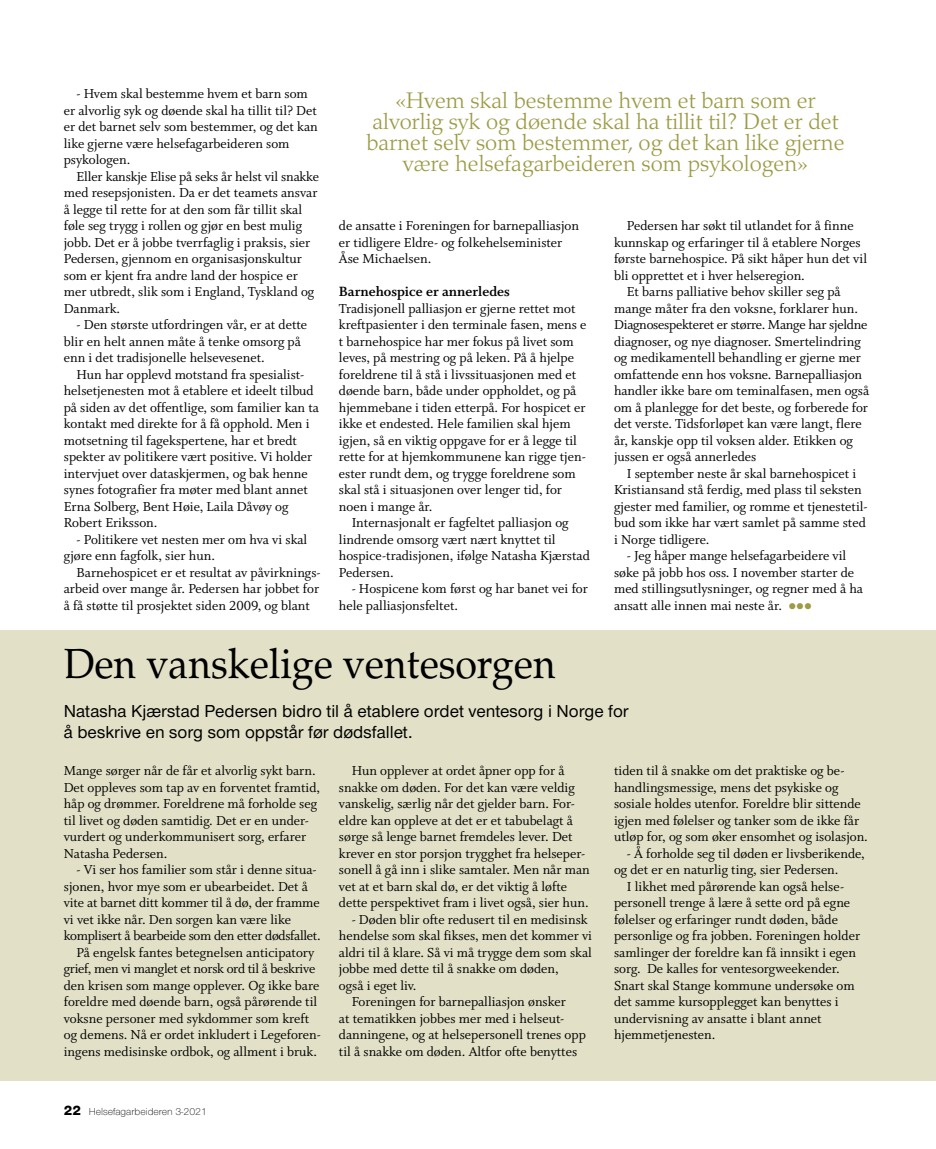
<style>
.page{position:relative;width:936px;height:1149px;background:#fff}
.page>*{position:absolute;margin:0;border:0;box-sizing:border-box;transform-origin:0 0}
.t1{font:42px "Palatino";color:#000;scale:.94 1}
.t2{font:300 22.5px/21px "Palatino";color:#9d9b46;text-align:center}
.t3{font:500 18px/21.6px "Nimbus Sans Round";color:#000}
.t4{font:15px "Whitman Bold LF";color:#000}
.t5{font:14.55px/16.5px "Whitman Roman LF";color:#000}
.t6{font:14.55px "Whitman Roman LF";letter-spacing:-.02em;color:#000}
.t7{font:300 10.5px "Nimbus Sans Round";color:#000}
.s1{color:#9d9b46}
.s2{font-weight:800;font-size:14.25px}
</style>
<div class="page">
<div style="left:0;top:630px;width:935px;height:450px;background:#e2e1c7"></div>
<p class="t5" style="left:64px;top:86px;width:255px;text-indent:13px">- Hvem skal bestemme hvem et barn som er alvorlig syk og døende skal ha tillit til? Det er det barnet selv som bestemmer, og det kan like gjerne være helsefagarbeideren som psykologen.</p>
<p class="t5" style="left:64px;top:168px;width:257px;text-indent:13px">Eller kanskje Elise på seks år helst vil snakke med resepsjonisten. Da er det teamets ansvar å legge til rette for at den som får tillit skal føle seg trygg i rollen og gjør en best mulig jobb. Det er å jobbe tverrfaglig i praksis, sier Pedersen, gjennom en organisasjonskultur som er kjent fra andre land der hospice er mer utbredt, slik som i England, Tyskland og Danmark.</p>
<p class="t5" style="left:64px;top:317px;width:245px;text-indent:13px">- Den største utfordringen vår, er at dette blir en helt annen måte å tenke omsorg på enn i det tradisjonelle helsevesenet.</p>
<p class="t5" style="left:64px;top:366px;width:257px;text-indent:13px">Hun har opplevd motstand fra spesialist&shy;helsetjenesten mot å etablere et ideelt tilbud på siden av det offentlige, som familier kan ta kontakt med direkte for å få opphold. Men i motsetning til fagekspertene, har et bredt spekter av politikere vært positive. Vi holder intervjuet over dataskjermen, og bak henne synes fotografier fra møter med blant annet Erna Solberg, Bent Høie, Laila Dåvøy og Robert Eriksson.</p>
<p class="t5" style="left:64px;top:531px;width:245px;text-indent:13px">- Politikere vet nesten mer om hva vi skal gjøre enn fagfolk, sier hun.</p>
<p class="t5" style="left:64px;top:564px;width:258px;text-align:justify;text-indent:13px">Barnehospicet er et resultat av påvirknings&shy;arbeid over mange år. Pedersen har jobbet for å få støtte til prosjektet siden 2009, og blant</p>
<h2 class="t2" style="left:366px;top:90px;width:479px">«Hvem skal bestemme hvem et barn som er alvorlig syk og døende skal ha tillit til? Det er det barnet selv som bestemmer, og det kan like gjerne være helsefagarbeideren som psykologen»</h2>
<p class="t5" style="left:339px;top:218px;width:242px">de ansatte i Foreningen for barnepalliasjon er tidligere Eldre- og folkehelseminister<br>Åse Michaelsen.</p>
<p class="t4" style="left:339px;top:283px;width:172px">Barnehospice er annerledes</p>
<p class="t5" style="left:339px;top:300px;width:249px">Tradisjonell palliasjon er gjerne rettet mot kreftpasienter i den terminale fasen, mens e t barnehospice har mer fokus på livet som leves, på mestring og på leken. På å hjelpe foreldrene til å stå i livssituasjonen med et døende barn, både under oppholdet, og på hjemmebane i tiden etterpå. For hospicet er ikke et endested. Hele familien skal hjem igjen, så en viktig oppgave for er å legge til rette for at hjemkommunene kan rigge tjen&shy;ester rundt dem, og trygge foreldrene som skal stå i situasjonen over lenger tid, for noen i mange år.</p>
<p class="t5" style="left:339px;top:515px;width:252px;text-indent:13px">Internasjonalt er fagfeltet palliasjon og lindrende omsorg vært nært knyttet til hospice-tradisjonen, ifølge Natasha Kjærstad Pedersen.</p>
<p class="t5" style="left:339px;top:581px;width:250px;text-indent:13px">- Hospicene kom først og har banet vei for hele palliasjonsfeltet.</p>
<p class="t5" style="left:626px;top:218px;width:228px">Pedersen har søkt til utlandet for å finne</p>
<p class="t5" style="left:614px;top:234px;width:248px">kunnskap og erfaringer til å etablere Norges</p>
<p class="t5" style="left:614px;top:251px;width:254px">første barnehospice. På sikt håper hun det vil</p>
<p class="t5" style="left:614px;top:267px;width:192px">bli opprettet et i hver helseregion.</p>
<p class="t5" style="left:626px;top:284px;width:215px">Et barns palliative behov skiller seg på</p>
<p class="t5" style="left:614px;top:300px;width:246px">mange måter fra den voksne, forklarer hun.</p>
<p class="t6" style="left:614px;top:317px;width:255px">Diagnosespekteret er større. Mange har sjeldne</p>
<p class="t5" style="left:614px;top:333px;width:248px">diagnoser, og nye diagnoser. Smertelindring</p>
<p class="t5" style="left:614px;top:350px;width:248px">og medikamentell behandling er gjerne mer</p>
<p class="t5" style="left:614px;top:366px;width:250px">omfattende enn hos voksne. Barnepalliasjon</p>
<p class="t5" style="left:614px;top:383px;width:257px">handler ikke bare om teminalfasen, men også</p>
<p class="t5" style="left:614px;top:399px;width:255px">om å planlegge for det beste, og forberede for</p>
<p class="t5" style="left:614px;top:416px;width:249px">det verste. Tidsforløpet kan være langt, flere</p>
<p class="t5" style="left:614px;top:432px;width:240px">år, kanskje opp til voksen alder. Etikken og</p>
<p class="t5" style="left:614px;top:449px;width:144px">jussen er også annerledes</p>
<p class="t5" style="left:626px;top:465px;width:231px">I september neste år skal barnehospicet i</p>
<p class="t5" style="left:614px;top:482px;width:249px">Kristiansand stå ferdig, med plass til seksten</p>
<p class="t5" style="left:614px;top:498px;width:255px">gjester med familier, og romme et tjenestetil-</p>
<p class="t5" style="left:614px;top:515px;width:253px">bud som ikke har vært samlet på samme sted</p>
<p class="t5" style="left:614px;top:531px;width:97px">i Norge tidligere.</p>
<p class="t5" style="left:614px;top:548px;width:250px;text-indent:13px">- Jeg håper mange helsefagarbeidere vil søke på jobb hos oss. I november starter de med stillingsutlysninger, og regner med å ha ansatt alle innen mai neste år. <span class="s1">●●●</span></p>
<h1 class="t1" style="left:64px;top:639px;width:525px">Den vanskelige ventesorgen</h1>
<p class="t3" style="left:64px;top:699px;width:566px">Natasha Kjærstad Pedersen bidro til å etablere ordet ventesorg i Norge for å beskrive en sorg som oppstår før dødsfallet.</p>
<p class="t5" style="left:64px;top:762px;width:258px">Mange sørger når de får et alvorlig sykt barn.<br>Det oppleves som tap av en forventet framtid, håp og drømmer. Foreldrene må forholde seg til livet og døden samtidig. Det er en under&shy;vurdert og underkommunisert sorg, erfarer Natasha Pedersen.</p>
<p class="t5" style="left:77px;top:861px;width:241px">- Vi ser hos familier som står i denne situa-</p>
<p class="t5" style="left:64px;top:878px;width:246px">sjonen, hvor mye som er ubearbeidet. Det å</p>
<p class="t5" style="left:64px;top:894px;width:257px">vite at barnet ditt kommer til å dø, der framme</p>
<p class="t5" style="left:64px;top:911px;width:229px">vi vet ikke når. Den sorgen kan være like</p>
<p class="t6" style="left:64px;top:927px;width:258px">komplisert å bearbeide som den etter dødsfallet.</p>
<p class="t5" style="left:77px;top:944px;width:239px">På engelsk fantes betegnelsen anticipatory</p>
<p class="t6" style="left:64px;top:960px;width:253px">grief, men vi manglet et norsk ord til å beskrive</p>
<p class="t5" style="left:64px;top:977px;width:257px">den krisen som mange opplever. Og ikke bare</p>
<p class="t5" style="left:64px;top:993px;width:255px">foreldre med døende barn, også pårørende til</p>
<p class="t5" style="left:64px;top:1010px;width:247px">voksne personer med sykdommer som kreft</p>
<p class="t5" style="left:64px;top:1026px;width:257px">og demens. Nå er ordet inkludert i Legeforen-</p>
<p class="t5" style="left:64px;top:1043px;width:255px">ingens medisinske ordbok, og allment i bruk.</p>
<p class="t7" style="left:64px;top:1103px;width:145px"><span class="s2">22</span> Helsefagarbeideren 3-2021</p>
<p class="t5" style="left:339px;top:762px;width:252px;text-indent:13px">Hun opplever at ordet åpner opp for å snakke om døden. For det kan være veldig vanskelig, særlig når det gjelder barn. For&shy;eldre kan oppleve at det er et tabubelagt å sørge så lenge barnet fremdeles lever. Det krever en stor porsjon trygghet fra helseper&shy;sonell å gå inn i slike samtaler. Men når man vet at et barn skal dø, er det viktig å løfte dette perspektivet fram i livet også, sier hun.</p>
<p class="t5" style="left:351px;top:911px;width:237px">- Døden blir ofte redusert til en medisinsk</p>
<p class="t5" style="left:339px;top:927px;width:255px">hendelse som skal fikses, men det kommer vi</p>
<p class="t5" style="left:339px;top:944px;width:254px">aldri til å klare. Så vi må trygge dem som skal</p>
<p class="t5" style="left:339px;top:960px;width:221px">jobbe med dette til å snakke om døden,</p>
<p class="t5" style="left:339px;top:977px;width:79px">også i eget liv.</p>
<p class="t5" style="left:351px;top:993px;width:216px">Foreningen for barnepalliasjon ønsker</p>
<p class="t5" style="left:339px;top:1010px;width:226px">at tematikken jobbes mer med i helseut-</p>
<p class="t5" style="left:339px;top:1026px;width:248px">danningene, og at helsepersonell trenes opp</p>
<p class="t5" style="left:339px;top:1043px;width:240px">til å snakke om døden. Altfor ofte benyttes</p>
<p class="t5" style="left:614px;top:762px;width:255px">tiden til å snakke om det praktiske og be&shy;handlingsmessige, mens det psykiske og sosiale holdes utenfor. Foreldre blir sittende igjen med følelser og tanker som de ikke får utløp for, og som øker ensomhet og isolasjon.</p>
<p class="t5" style="left:626px;top:845px;width:239px">- Å forholde seg til døden er livsberikende,</p>
<p class="t5" style="left:614px;top:861px;width:226px">og det er en naturlig ting, sier Pedersen.</p>
<p class="t5" style="left:626px;top:878px;width:218px">I likhet med pårørende kan også helse-</p>
<p class="t5" style="left:614px;top:894px;width:238px">personell trenge å lære å sette ord på egne</p>
<p class="t5" style="left:614px;top:911px;width:225px">følelser og erfaringer rundt døden, både</p>
<p class="t5" style="left:614px;top:927px;width:247px">personlige og fra jobben. Foreningen holder</p>
<p class="t5" style="left:614px;top:944px;width:243px">samlinger der foreldre kan få innsikt i egen</p>
<p class="t5" style="left:614px;top:960px;width:227px">sorg. De kalles for ventesorgweekender.</p>
<p class="t5" style="left:614px;top:977px;width:242px">Snart skal Stange kommune undersøke om</p>
<p class="t5" style="left:614px;top:993px;width:226px">det samme kursopplegget kan benyttes i</p>
<p class="t5" style="left:614px;top:1010px;width:209px">undervisning av ansatte i blant annet</p>
<p class="t5" style="left:614px;top:1026px;width:103px">hjemmetjenesten.</p>
</div>
